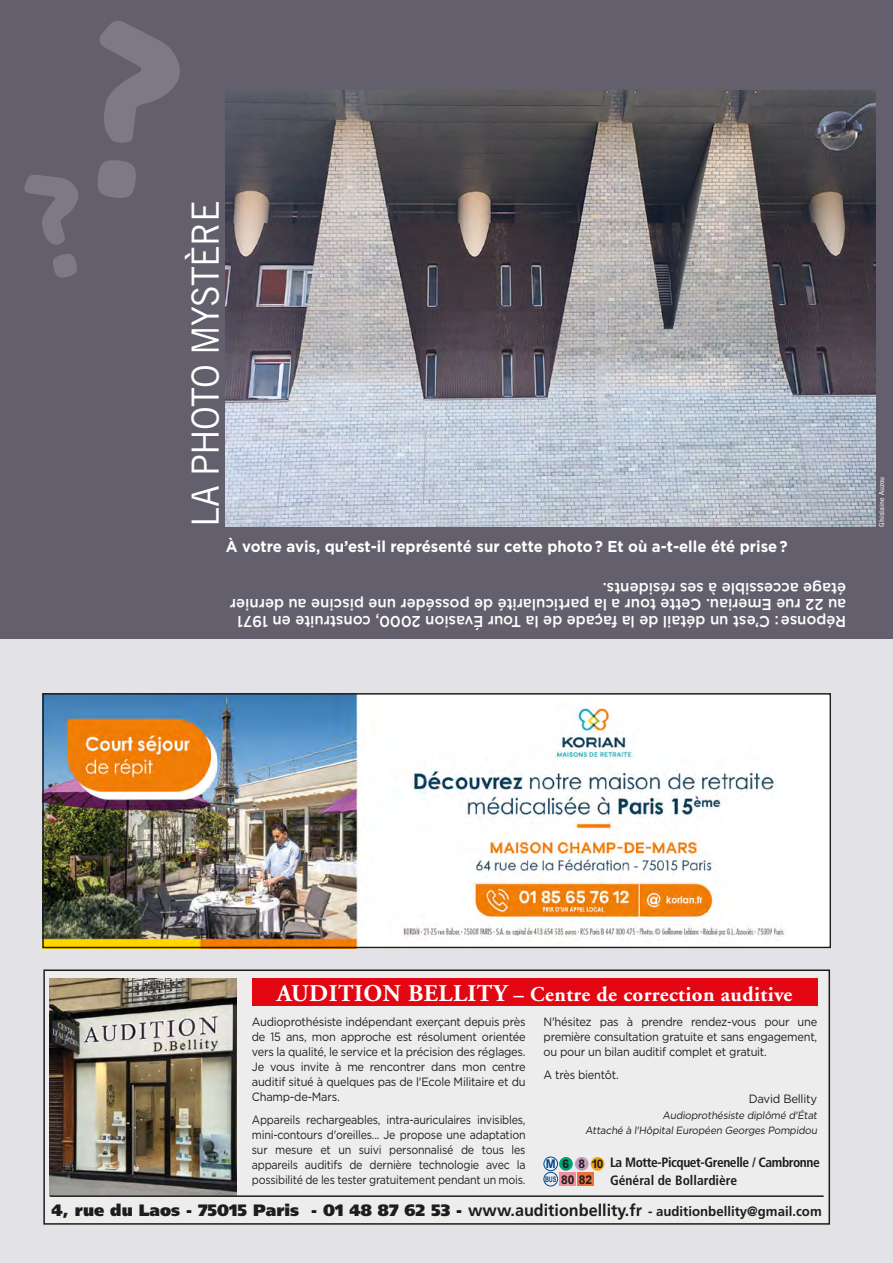
<style>
.page{position:relative;width:893px;height:1263px;background:#635f6d}
.page>*{position:absolute;margin:0;border:0;box-sizing:border-box;transform-origin:0 0}
.t1{font:37.5px "Trade Gothic";letter-spacing:-.02em;color:#fff;scale:.95 1}
.t2{font:700 21px "Adobe Garamond";letter-spacing:.02em;color:#fff}
.t3{font:900 16.5px "Frutiger";color:#1d1d1b}
.t4{font:500 15.75px/16.5px "Gotham";color:#fff;scale:.95 1}
.t5{font:700 15.75px "Gotham";color:#fff;scale:.95 1}
.t6{font:700 condensed 13.5px/17.9px "Frutiger";letter-spacing:-.03em;color:#1d1d1b}
.t7{font:700 12.15px "Arial";color:#1d1d1b}
.t8{font:12px/15px "Gotham";letter-spacing:-.02em;color:#1d1d1b;text-align:justify;scale:.92 1}
.t9{font:12px/15px "Gotham";letter-spacing:-.02em;color:#1d1d1b;text-align:justify;scale:.89 1}
.t10{font:12px "Gotham";letter-spacing:-.02em;color:#1d1d1b;scale:.95 1}
.t11{font:700 12px "Arial";color:#1d1d1b}
.t12{font:700 12px "Arial";color:#00498e}
.t13{font:10.5px/15px "Gotham";color:#1d1d1b;text-align:right;scale:.95 1}
.t14{font:700 7.65px "Arial";color:#00498e;scale:.7 1}
.t15{font:7.05px "Trade Gothic Cond Eighteen";color:#fff;scale:1.28 1}
.s1{font-size:24px}
.s2{font-weight:700}
.s3{font-weight:700;font-size:13.5px}
</style>
<div class="page">
<img style="left:226px;top:90px;width:650px;height:436px">
<div style="left:0;top:639px;width:893px;height:624px;background:#e3e2e6"></div>
<img style="left:45px;top:696px;width:783px;height:249px">
<div style="left:42px;top:693px;width:789px;height:255px;border:2px solid #1d1d1b"></div>
<div style="left:44px;top:970px;width:785px;height:254px;background:#ededed"></div>
<div style="left:43px;top:969px;width:787px;height:256px;border:2px solid #1d1d1b"></div>
<img style="left:50px;top:978px;width:187px;height:217px">
<div style="left:252px;top:978px;width:565px;height:28px;background:#e30613"></div>
<div style="left:559px;top:1157px;width:14px;height:14px;background:#00a276;border-radius:50%"></div>
<div style="left:544px;top:1157px;width:14px;height:14px;border:1px solid #00498e;border-radius:50%"></div>
<div style="left:575px;top:1157px;width:14px;height:14px;background:#c599bd;border-radius:50%"></div>
<div style="left:591px;top:1157px;width:13px;height:14px;background:#f2a40c;border-radius:50%"></div>
<div style="left:544px;top:1172px;width:14px;height:14px;border:1px solid #00498e;border-radius:50%"></div>
<div style="left:560px;top:1172px;width:16px;height:14px;background:#f08e9e"></div>
<div style="left:577px;top:1172px;width:17px;height:14px;background:#eb713d"></div>
<hr style="left:50px;top:1195px;width:774px;height:2px;background:#1d1d1b">
<h1 class="t1" style="left:183px;top:526px;width:344px;rotate:-90deg">LA PHOTO MYSTÈRE</h1>
<h3 class="t5" style="left:226px;top:536px;width:593px">À votre avis, qu’est-il représenté sur cette photo ? Et où a-t-elle été prise ?</h3>
<h3 class="t4" style="left:846px;top:630px;width:650px;rotate:-180deg">Réponse : C’est un détail de la façade de la Tour Évasion 2000, construite en 1971 au 22 rue Emeriau. Cette tour a la particularité de posséder une piscine au dernier étage accessible à ses résidents.</h3>
<p class="t15" style="left:877px;top:526px;width:41px;rotate:-90deg">Ghislaine Auzou</p>
<h2 class="t2" style="left:277px;top:982px;width:517px"><span class="s1">AUDITION BELLITY</span> – Centre de correction auditive</h2>
<p class="t8" style="left:252px;top:1014px;width:299px">Audioprothésiste indépendant exerçant depuis près de 15 ans, mon approche est résolument orientée vers la qualité, le service et la précision des réglages.<br>Je vous invite à me rencontrer dans mon centre auditif situé à quelques pas de l'Ecole Militaire et du Champ-de-Mars.</p>
<p class="t9" style="left:252px;top:1112px;width:309px">Appareils rechargeables, intra-auriculaires invisibles, mini-contours d'oreilles... Je propose une adaptation sur mesure et un suivi personnalisé de tous les appareils auditifs de dernière technologie avec la possibilité de les tester gratuitement pendant un mois.</p>
<p class="t8" style="left:544px;top:1014px;width:299px">N'hésitez pas à prendre rendez-vous pour une première consultation gratuite et sans engagement, ou pour un bilan auditif complet et gratuit.</p>
<p class="t8" style="left:544px;top:1067px;width:83px">A très bientôt.</p>
<p class="t10" style="left:749px;top:1091px;width:74px">David Bellity</p>
<p class="t13" style="left:585px;top:1108px;width:247px">Audioprothésiste diplômé d'État<br>Attaché à l'Hôpital Européen Georges Pompidou</p>
<p class="t6" style="left:610px;top:1153px;width:211px">La Motte-Picquet-Grenelle / Cambronne<br>Général de Bollardière</p>
<p class="t11" style="left:563px;top:1155px;width:8px">6</p>
<p class="t7" style="left:561px;top:1171px;width:33px">80 82</p>
<p class="t11" style="left:578px;top:1155px;width:27px">8 10</p>
<p class="t12" style="left:546px;top:1155px;width:11px">M</p>
<p class="t14" style="left:545px;top:1174px;width:18px">BUS</p>
<h3 class="t3" style="left:52px;top:1200px;width:772px">4, rue du Laos - 75015 Paris - 01 48 87 62 53 - <span class="s2">www.auditionbellity.fr</span> <span class="s3">- auditionbellity@gmail.com</span></h3>
</div>
